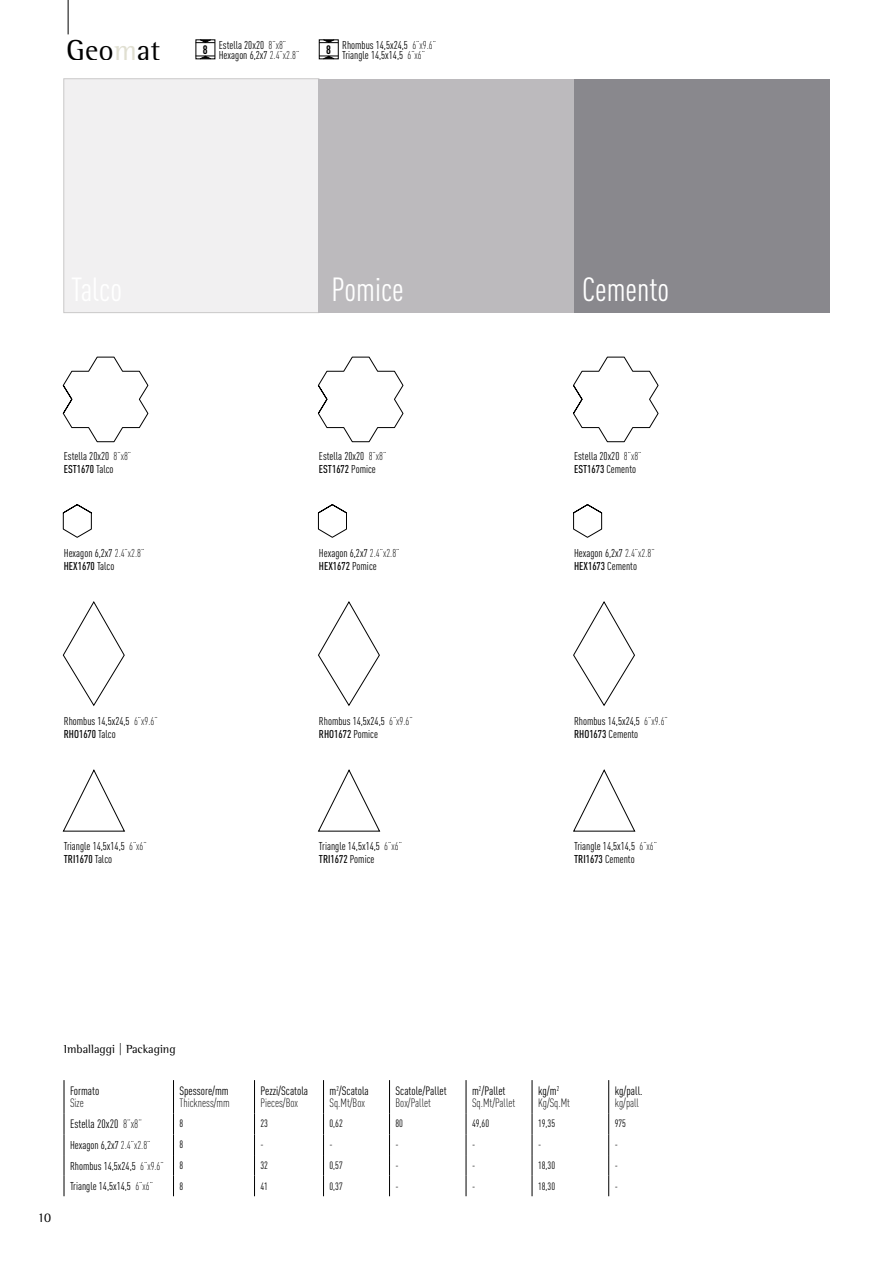
<style>
.page{position:relative;width:893px;height:1263px;background:#fff}
.page>*{position:absolute;margin:0;border:0;box-sizing:border-box;transform-origin:0 0}
.t1{font:condensed 33px "DIN Pro";color:#fff}
.t2{font:29.55px "AT Rotis Semi Serif";color:#000}
.t3{font:13.5px "AT Rotis Semi Serif";color:#000}
.t4{font:700 condensed 12.15px "DIN Pro";color:#000}
.t5{font:condensed 12px/12px "DIN Pro";color:#000}
.t6{font:300 condensed 12px/12px "DIN Pro";color:#000}
.t7{font:12px "AT Rotis Semi Serif";color:#000}
.t8{font:condensed 11.25px/13.5px "DIN Pro";color:#000}
.t9{font:condensed 10.5px "DIN Pro";color:#000}
.s1{color:#e0dfd1}
.s2{font-weight:300}
.s3{font-weight:500}
.s4{font-weight:400}
</style>
<div class="page">
<div style="left:64px;top:79px;width:255px;height:234px;background:#f1f0f1;border:1px solid #cac9c9"></div>
<hr style="left:68px;top:0;width:1px;height:34px;background:#000">
<svg style="left:196px;top:39px;width:19px;height:4px"></svg>
<svg style="left:196px;top:56px;width:19px;height:4px"></svg>
<div style="left:319px;top:40px;width:20px;height:19px;border:1px solid #000"></div>
<svg style="left:319px;top:39px;width:19px;height:4px"></svg>
<svg style="left:319px;top:56px;width:19px;height:4px"></svg>
<div style="left:319px;top:79px;width:255px;height:234px;background:#bcbabd"></div>
<div style="left:574px;top:79px;width:255px;height:234px;background:#89888d"></div>
<svg style="left:63px;top:601px;width:62px;height:105px"></svg>
<svg style="left:318px;top:601px;width:62px;height:105px"></svg>
<svg style="left:573px;top:601px;width:62px;height:105px"></svg>
<svg style="left:63px;top:770px;width:62px;height:61px"></svg>
<svg style="left:318px;top:770px;width:62px;height:61px"></svg>
<svg style="left:573px;top:770px;width:62px;height:61px"></svg>
<svg style="left:63px;top:357px;width:85px;height:85px"></svg>
<svg style="left:318px;top:357px;width:85px;height:85px"></svg>
<svg style="left:573px;top:357px;width:86px;height:85px"></svg>
<svg style="left:63px;top:504px;width:29px;height:34px"></svg>
<svg style="left:318px;top:504px;width:29px;height:34px"></svg>
<svg style="left:573px;top:504px;width:29px;height:34px"></svg>
<hr style="left:64px;top:1080px;width:1px;height:33px;background:#000">
<hr style="left:173px;top:1080px;width:1px;height:33px;background:#000">
<hr style="left:254px;top:1080px;width:1px;height:33px;background:#000">
<hr style="left:323px;top:1080px;width:1px;height:33px;background:#000">
<hr style="left:389px;top:1080px;width:1px;height:33px;background:#000">
<hr style="left:466px;top:1080px;width:1px;height:33px;background:#000">
<hr style="left:532px;top:1080px;width:1px;height:33px;background:#000">
<hr style="left:608px;top:1080px;width:1px;height:33px;background:#000">
<svg style="left:64px;top:1113px;width:1px;height:83px"></svg>
<svg style="left:173px;top:1113px;width:1px;height:83px"></svg>
<svg style="left:254px;top:1113px;width:1px;height:83px"></svg>
<svg style="left:323px;top:1113px;width:1px;height:83px"></svg>
<svg style="left:389px;top:1113px;width:1px;height:83px"></svg>
<svg style="left:466px;top:1113px;width:1px;height:83px"></svg>
<svg style="left:532px;top:1113px;width:1px;height:83px"></svg>
<svg style="left:608px;top:1113px;width:1px;height:83px"></svg>
<h2 class="t2" style="left:67px;top:33px;width:95px">Geo<span class="s1">m</span>at</h2>
<p class="t8" style="left:219px;top:48px;width:82px">Hexagon 6,2x7 <span class="s2">2.4”x2.8”</span></p>
<p class="t8" style="left:342px;top:48px;width:85px">Triangle 14,5x14,5 <span class="s2">6”x6”</span></p>
<p class="t8" style="left:219px;top:38px;width:69px">Estella 20x20 <span class="s2">8”x8”</span></p>
<p class="t8" style="left:342px;top:38px;width:95px">Rhombus 14,5x24,5 <span class="s2">6”x9.6”</span></p>
<p class="t4" style="left:203px;top:42px;width:6px">8</p>
<p class="t4" style="left:326px;top:42px;width:6px">8</p>
<h1 class="t1" style="left:332px;top:270px;width:74px">Pomice</h1>
<h1 class="t1" style="left:582px;top:270px;width:89px">Cemento</h1>
<p class="t8" style="left:64px;top:449px;width:69px">Estella 20x20 <span class="s2">8”x8”<br></span><span class="s3">EST1670</span> Talco</p>
<p class="t8" style="left:319px;top:449px;width:69px">Estella 20x20 <span class="s2">8”x8”<br></span><span class="s3">EST1672</span> Pomice</p>
<p class="t8" style="left:574px;top:449px;width:69px">Estella 20x20 <span class="s2">8”x8”<br></span><span class="s3">EST1673</span> Cemento</p>
<p class="t8" style="left:64px;top:546px;width:82px">Hexagon 6,2x7 <span class="s2">2.4”x2.8”<br></span><span class="s3">HEX1670</span> Talco</p>
<p class="t8" style="left:319px;top:546px;width:82px">Hexagon 6,2x7 <span class="s2">2.4”x2.8”<br></span><span class="s3">HEX1672</span> Pomice</p>
<p class="t8" style="left:574px;top:546px;width:82px">Hexagon 6,2x7 <span class="s2">2.4”x2.8”<br></span><span class="s3">HEX1673</span> Cemento</p>
<p class="t8" style="left:64px;top:714px;width:95px">Rhombus 14,5x24,5 <span class="s2">6”x9.6”<br></span><span class="s3">RHO1670</span> Talco</p>
<p class="t8" style="left:319px;top:714px;width:95px">Rhombus 14,5x24,5 <span class="s2">6”x9.6”<br></span><span class="s3">RHO1672</span> Pomice</p>
<p class="t8" style="left:574px;top:714px;width:95px">Rhombus 14,5x24,5 <span class="s2">6”x9.6”<br></span><span class="s3">RHO1673</span> Cemento</p>
<p class="t8" style="left:64px;top:839px;width:85px">Triangle 14,5x14,5 <span class="s2">6”x6”<br></span><span class="s3">TRI1670</span> Talco</p>
<p class="t8" style="left:319px;top:839px;width:85px">Triangle 14,5x14,5 <span class="s2">6”x6”<br></span><span class="s3">TRI1672</span> Pomice</p>
<p class="t8" style="left:574px;top:839px;width:85px">Triangle 14,5x14,5 <span class="s2">6”x6”<br></span><span class="s3">TRI1673</span> Cemento</p>
<p class="t3" style="left:38px;top:1210px;width:15px">10</p>
<p class="t7" style="left:64px;top:1041px;width:113px">Imballaggi | Packaging</p>
<p class="t5" style="left:70px;top:1085px;width:31px">Formato</p>
<p class="t6" style="left:70px;top:1097px;width:15px">Size</p>
<p class="t5" style="left:180px;top:1085px;width:51px">Spessore/mm</p>
<p class="t6" style="left:180px;top:1097px;width:52px">Thickness/mm</p>
<p class="t5" style="left:261px;top:1085px;width:49px">Pezzi/Scatola</p>
<p class="t6" style="left:261px;top:1097px;width:39px">Pieces/Box</p>
<p class="t5" style="left:330px;top:1085px;width:41px">m<sup>2</sup>/Scatola<br><span class="s2">Sq.Mt/Box</span></p>
<p class="t5" style="left:396px;top:1085px;width:53px">Scatole/Pallet</p>
<p class="t6" style="left:396px;top:1097px;width:37px">Box/Pallet</p>
<p class="t6" style="left:472px;top:1085px;width:45px"><span class="s4">m</span><sup>2</sup><span class="s4">/Pallet<br></span>Sq.Mt/Pallet</p>
<p class="t6" style="left:538px;top:1085px;width:34px"><span class="s4">kg/m</span><sup>2<br></sup>Kg/Sq.Mt</p>
<p class="t5" style="left:615px;top:1085px;width:29px">kg/pall.</p>
<p class="t6" style="left:615px;top:1097px;width:26px">kg/pall</p>
<p class="t5" style="left:70px;top:1118px;width:73px">Estella 20x20 <span class="s2">8”x8”</span></p>
<p class="t9" style="left:180px;top:1117px;width:5px">8</p>
<p class="t9" style="left:261px;top:1117px;width:9px">23</p>
<p class="t9" style="left:329px;top:1117px;width:15px">0,62</p>
<p class="t9" style="left:395px;top:1117px;width:9px">80</p>
<p class="t9" style="left:472px;top:1117px;width:19px">49,60</p>
<p class="t9" style="left:538px;top:1117px;width:19px">19,35</p>
<p class="t9" style="left:615px;top:1117px;width:13px">975</p>
<p class="t8" style="left:70px;top:1138px;width:82px">Hexagon 6,2x7 <span class="s2">2.4”x2.8”</span></p>
<p class="t9" style="left:180px;top:1139px;width:5px">8</p>
<p class="t9" style="left:261px;top:1139px;width:5px">-</p>
<p class="t9" style="left:329px;top:1139px;width:5px">-</p>
<p class="t9" style="left:395px;top:1139px;width:5px">-</p>
<p class="t9" style="left:472px;top:1139px;width:5px">-</p>
<p class="t9" style="left:538px;top:1139px;width:5px">-</p>
<p class="t9" style="left:615px;top:1139px;width:5px">-</p>
<p class="t8" style="left:70px;top:1159px;width:95px">Rhombus 14,5x24,5 <span class="s2">6”x9.6”</span></p>
<p class="t9" style="left:180px;top:1159px;width:5px">8</p>
<p class="t9" style="left:261px;top:1159px;width:9px">32</p>
<p class="t9" style="left:329px;top:1159px;width:15px">0,57</p>
<p class="t9" style="left:395px;top:1159px;width:5px">-</p>
<p class="t9" style="left:472px;top:1159px;width:5px">-</p>
<p class="t9" style="left:538px;top:1159px;width:19px">18,30</p>
<p class="t9" style="left:615px;top:1159px;width:5px">-</p>
<p class="t8" style="left:70px;top:1179px;width:85px">Triangle 14,5x14,5 <span class="s2">6”x6”</span></p>
<p class="t9" style="left:180px;top:1180px;width:5px">8</p>
<p class="t9" style="left:261px;top:1180px;width:9px">41</p>
<p class="t9" style="left:329px;top:1180px;width:15px">0,37</p>
<p class="t9" style="left:395px;top:1180px;width:5px">-</p>
<p class="t9" style="left:472px;top:1180px;width:5px">-</p>
<p class="t9" style="left:538px;top:1180px;width:19px">18,30</p>
<p class="t9" style="left:615px;top:1180px;width:5px">-</p>
</div>
